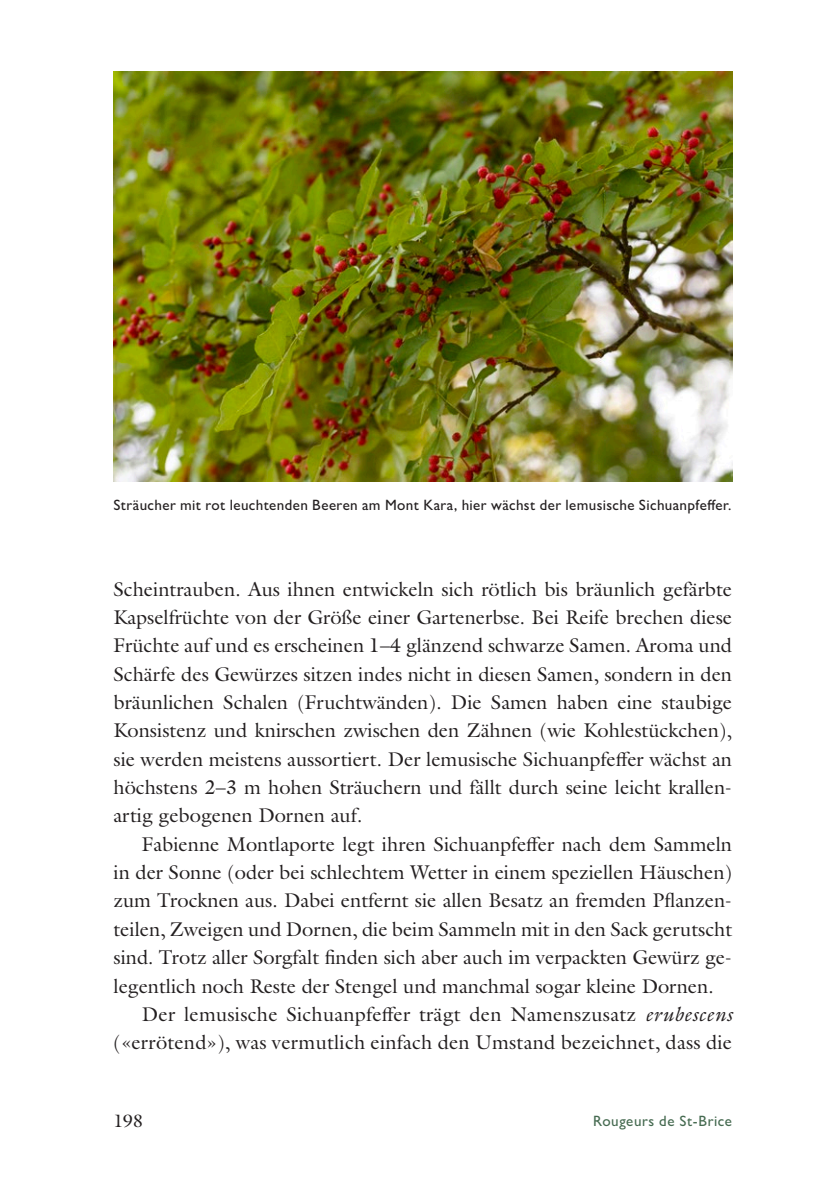
<style>
.page{position:relative;width:840px;height:1191px;background:#fff}
.page>*{position:absolute;margin:0;border:0;box-sizing:border-box;transform-origin:0 0}
.Lauftext{font:20px/28.4px "Galliard Pro";letter-spacing:.01em;color:#231f20;text-align:justify}
.t1{font:18px "Galliard Pro";color:#231f20}
.Bildlegende{font:500 15px "Gill Sans Nova";letter-spacing:.025em;color:#231f20}
.t2{font:500 15px "Gill Sans Nova";letter-spacing:.035em;color:#456a50}
.s1{font-style:italic}
</style>
<div class="page">
<img style="left:113px;top:71px;width:618px;height:411px">
<p class="Bildlegende" style="left:113px;top:496px;width:619px">Sträucher mit rot leuchtenden Beeren am Mont Kara, hier wächst der lemusische Sichuanpfeffer.</p>
<p class="Lauftext" style="left:113px;top:574px;width:619px">Scheintrauben. Aus ihnen entwickeln sich rötlich bis bräunlich gefärbte Kapselfrüchte von der Größe einer Gartenerbse. Bei Reife brechen diese Früchte auf und es erscheinen 1–4 glänzend schwarze Samen. Aroma und Schärfe des Gewürzes sitzen indes nicht in diesen Samen, sondern in den bräunlichen Schalen (Fruchtwänden). Die Samen haben eine staubige Konsistenz und knirschen zwischen den Zähnen (wie Kohlestückchen), sie werden meistens aussortiert. Der lemusische Sichuanpfeffer wächst an höchstens 2–3 m hohen Sträuchern und fällt durch seine leicht krallen&shy;artig gebogenen Dornen auf.</p>
<p class="Lauftext" style="left:113px;top:829px;width:620px;text-indent:28px">Fabienne Montlaporte legt ihren Sichuanpfeffer nach dem Sammeln in der Sonne (oder bei schlechtem Wetter in einem speziellen Häuschen) zum Trocknen aus. Dabei entfernt sie allen Besatz an fremden Pflanzen&shy;teilen, Zweigen und Dornen, die beim Sammeln mit in den Sack gerutscht sind. Trotz aller Sorgfalt finden sich aber auch im verpackten Gewürz ge&shy;legentlich noch Reste der Stengel und manchmal sogar kleine Dornen.</p>
<p class="Lauftext" style="left:113px;top:999px;width:619px;text-align:right">Der lemusische Sichuanpfeffer trägt den Namenszusatz <span class="s1">erubescens </span>(«errötend»), was vermutlich einfach den Umstand bezeichnet, dass die</p>
<p class="t1" style="left:113px;top:1108px;width:31px">198</p>
<p class="t2" style="left:592px;top:1111px;width:140px">Rougeurs de St-Brice</p>
</div>
